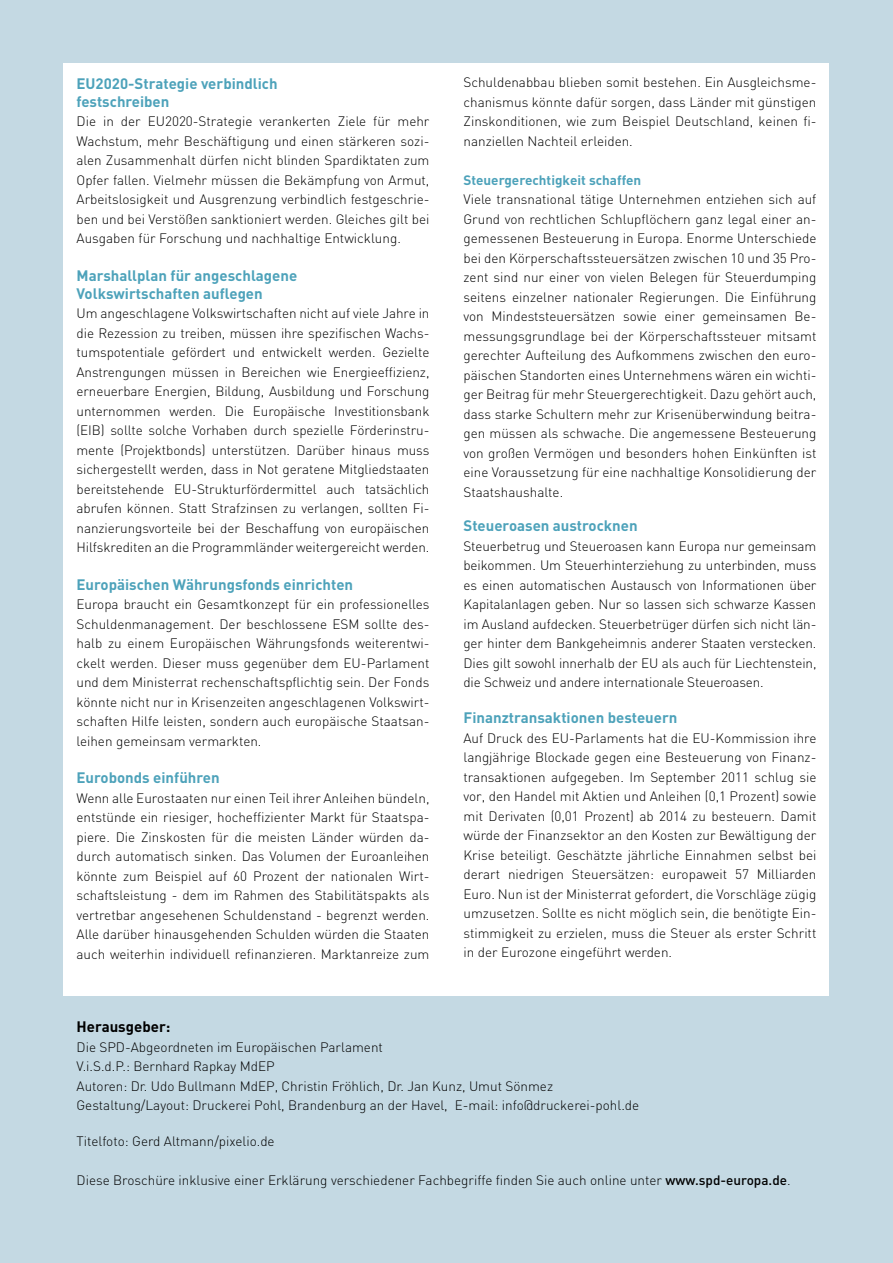
<style>
.page{position:relative;width:893px;height:1263px;background:#c4d9e3}
.page>*{position:absolute;margin:0;border:0;box-sizing:border-box;transform-origin:0 0}
.t1{font:700 15px/18px "DIN";color:#4da2ba}
.t2{font:700 15px "DIN";color:#000}
.t3{font:300 13.5px/19.5px "DIN";color:#000;text-align:justify}
.t4{font:700 13.5px "DIN";color:#4da2ba}
.s1{font-weight:500}
</style>
<div class="page">
<div style="left:64px;top:64px;width:765px;height:1135px;background:#fff"></div>
<hr style="left:892px;top:620px;width:1px;height:218px;background:#4da2ba">
<div style="left:6px;top:996px;width:857px;height:267px;background:#c4d9e3"></div>
<p class="t1" style="left:77px;top:74px;width:203px">EU2020-Strategie verbindlich festschreiben</p>
<p class="t3" style="left:77px;top:111px;width:354px">Die in der EU2020-Strategie verankerten Ziele für mehr Wachstum, mehr Beschäftigung und einen stärkeren sozi&shy;alen Zusammenhalt dürfen nicht blinden Spardiktaten zum Opfer fallen. Vielmehr müssen die Bekämpfung von Armut, Arbeitslosigkeit und Ausgrenzung verbindlich festgeschrie&shy;ben und bei Verstößen sanktioniert werden. Gleiches gilt bei Ausgaben für Forschung und nachhaltige Entwicklung.</p>
<p class="t1" style="left:77px;top:266px;width:222px">Marshallplan für angeschlagene<br>Volkswirtschaften auflegen</p>
<p class="t3" style="left:77px;top:303px;width:354px">Um angeschlagene Volkswirtschaften nicht auf viele Jahre in die Rezession zu treiben, müssen ihre spezifischen Wachs&shy;tumspotentiale gefördert und entwickelt werden. Gezielte Anstrengungen müssen in Bereichen wie Energieeffizienz, erneuerbare Energien, Bildung, Ausbildung und Forschung unternommen werden. Die Europäische Investitionsbank (EIB) sollte solche Vorhaben durch spezielle Förderinstru&shy;mente (Projektbonds) unterstützen. Darüber hinaus muss sichergestellt werden, dass in Not geratene Mitgliedstaaten bereitstehende EU-Strukturfördermittel auch tatsächlich abrufen können. Statt Strafzinsen zu verlangen, sollten Fi&shy;nanzierungsvorteile bei der Beschaffung von europäischen Hilfskrediten an die Programmländer weitergereicht werden.</p>
<p class="t1" style="left:77px;top:575px;width:278px">Europäischen Währungsfonds einrichten</p>
<p class="t3" style="left:77px;top:594px;width:354px">Europa braucht ein Gesamtkonzept für ein professionelles Schuldenmanagement. Der beschlossene ESM sollte des&shy;halb zu einem Europäischen Währungsfonds weiterentwi&shy;ckelt werden. Dieser muss gegenüber dem EU-Parlament und dem Ministerrat rechenschaftspflichtig sein. Der Fonds könnte nicht nur in Krisenzeiten angeschlagenen Volkswirt&shy;schaften Hilfe leisten, sondern auch europäische Staatsan&shy;leihen gemeinsam vermarkten.</p>
<p class="t1" style="left:77px;top:769px;width:145px">Eurobonds einführen</p>
<p class="t3" style="left:77px;top:788px;width:354px">Wenn alle Eurostaaten nur einen Teil ihrer Anleihen bündeln, entstünde ein riesiger, hocheffizienter Markt für Staatspa&shy;piere. Die Zinskosten für die meisten Länder würden da&shy;durch automatisch sinken. Das Volumen der Euroanleihen könnte zum Beispiel auf 60 Prozent der nationalen Wirt&shy;schaftsleistung - dem im Rahmen des Stabilitätspakts als vertretbar angesehenen Schuldenstand - begrenzt werden.<br>Alle darüber hinausgehenden Schulden würden die Staaten auch weiterhin individuell refinanzieren. Marktanreize zum</p>
<p class="t3" style="left:463px;top:73px;width:354px">Schuldenabbau blieben somit bestehen. Ein Ausgleichsme&shy;chanismus könnte dafür sorgen, dass Länder mit günstigen Zinskonditionen, wie zum Beispiel Deutschland, keinen fi&shy;nanziellen Nachteil erleiden.</p>
<p class="t4" style="left:463px;top:172px;width:179px">Steuergerechtigkeit schaffen</p>
<p class="t3" style="left:463px;top:190px;width:354px">Viele transnational tätige Unternehmen entziehen sich auf Grund von rechtlichen Schlupflöchern ganz legal einer an&shy;gemessenen Besteuerung in Europa. Enorme Unterschiede bei den Körperschaftssteuersätzen zwischen 10 und 35 Pro&shy;zent sind nur einer von vielen Belegen für Steuerdumping seitens einzelner nationaler Regierungen. Die Einführung von Mindeststeuersätzen sowie einer gemeinsamen Be&shy;messungsgrundlage bei der Körperschaftssteuer mitsamt gerechter Aufteilung des Aufkommens zwischen den euro&shy;päischen Standorten eines Unternehmens wären ein wichti&shy;ger Beitrag für mehr Steuergerechtigkeit. Dazu gehört auch, dass starke Schultern mehr zur Krisenüberwindung beitra&shy;gen müssen als schwache. Die angemessene Besteuerung von großen Vermögen und besonders hohen Einkünften ist eine Voraussetzung für eine nachhaltige Konsolidierung der Staatshaushalte.</p>
<p class="t1" style="left:463px;top:517px;width:176px">Steueroasen austrocknen</p>
<p class="t3" style="left:463px;top:536px;width:354px">Steuerbetrug und Steueroasen kann Europa nur gemeinsam beikommen. Um Steuerhinterziehung zu unterbinden, muss es einen automatischen Austausch von Informationen über Kapitalanlagen geben. Nur so lassen sich schwarze Kassen im Ausland aufdecken. Steuerbetrüger dürfen sich nicht län&shy;ger hinter dem Bankgeheimnis anderer Staaten verstecken.<br>Dies gilt sowohl innerhalb der EU als auch für Liechtenstein, die Schweiz und andere internationale Steueroasen.</p>
<p class="t1" style="left:463px;top:709px;width:215px">Finanztransaktionen besteuern</p>
<p class="t3" style="left:463px;top:728px;width:354px">Auf Druck des EU-Parlaments hat die EU-Kommission ihre langjährige Blockade gegen eine Besteuerung von Finanz&shy;transaktionen aufgegeben. Im September 2011 schlug sie vor, den Handel mit Aktien und Anleihen (0,1 Prozent) sowie mit Derivaten (0,01 Prozent) ab 2014 zu besteuern. Damit würde der Finanzsektor an den Kosten zur Bewältigung der Krise beteiligt. Geschätzte jährliche Einnahmen selbst bei derart niedrigen Steuersätzen: europaweit 57 Milliarden Euro. Nun ist der Ministerrat gefordert, die Vorschläge zügig umzusetzen. Sollte es nicht möglich sein, die benötigte Ein&shy;stimmigkeit zu erzielen, muss die Steuer als erster Schritt in der Eurozone eingeführt werden.</p>
<p class="t2" style="left:77px;top:1018px;width:95px">Herausgeber:</p>
<p class="t3" style="left:77px;top:1037px;width:564px;text-align:left">Die SPD-Abgeordneten im Europäischen Parlament<br>V.i.S.d.P.: Bernhard Rapkay MdEP<br>Autoren: Dr. Udo Bullmann MdEP, Christin Fröhlich, Dr. Jan Kunz, Umut Sönmez Gestaltung/Layout: Druckerei Pohl, Brandenburg an der Havel, E-mail: info@druckerei-pohl.de</p>
<p class="t3" style="left:77px;top:1131px;width:200px">Titelfoto: Gerd Altmann/pixelio.de</p>
<p class="t3" style="left:77px;top:1170px;width:716px">Diese Broschüre inklusive einer Erklärung verschiedener Fachbegriffe finden Sie auch online unter <span class="s1">www.spd-europa.de</span>.</p>
</div>
